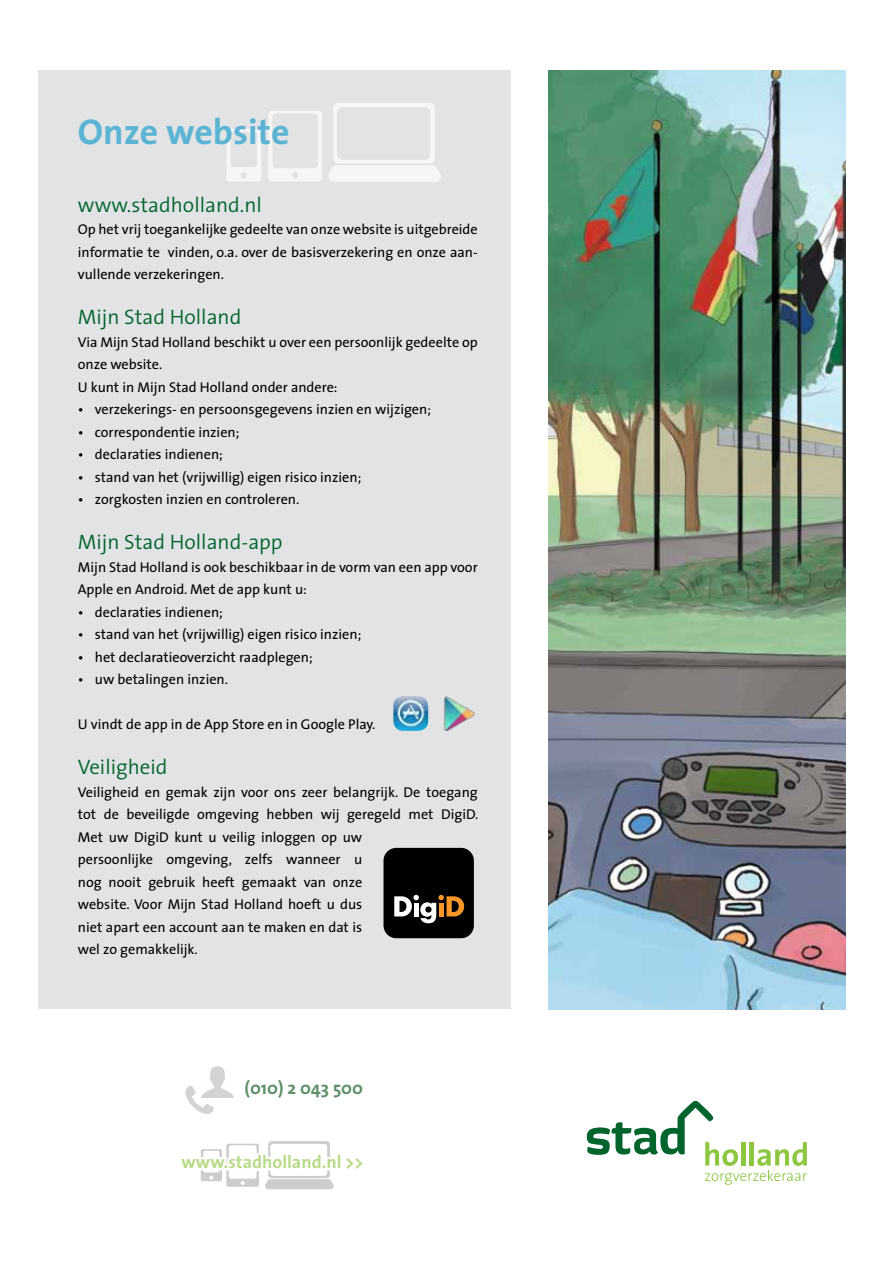
<style>
.page{position:relative;width:893px;height:1263px;background:#fff}
.page>*{position:absolute;margin:0;border:0;box-sizing:border-box;transform-origin:0 0}
.t1{font:700 36px "The Sans";color:#5cb4d5}
.t2{font:300 21px "The Sans";color:#00642c}
.t3{font:700 18px "The Sans";color:#b9da89}
.t4{font:700 18px "The Sans";color:#5d9169}
.t5{font:14.25px/22.5px "The Sans";color:#000}
</style>
<div class="page">
<div style="left:38px;top:71px;width:473px;height:938px;background:#e2e3e4"></div>
<img style="left:549px;top:71px;width:296px;height:938px">
<svg style="left:226px;top:129px;width:35px;height:52px"></svg>
<svg style="left:268px;top:103px;width:173px;height:79px"></svg>
<div style="left:383px;top:848px;width:91px;height:90px;background:#000;border-radius:13px"></div>
<svg style="left:394px;top:895px;width:70px;height:28px"></svg>
<img style="left:393px;top:696px;width:35px;height:35px">
<img style="left:444px;top:696px;width:31px;height:35px">
<svg style="left:200px;top:1141px;width:134px;height:49px"></svg>
<svg style="left:185px;top:1066px;width:49px;height:48px"></svg>
<svg style="left:587px;top:1101px;width:220px;height:84px"></svg>
<h1 class="t1" style="left:78px;top:109px;width:213px">Onze website</h1>
<h2 class="t2" style="left:78px;top:191px;width:186px">www.stadholland.nl</h2>
<p class="t5" style="left:78px;top:218px;width:401px;text-align:justify">Op het vrij toegankelijke gedeelte van onze website is uitgebreide informatie te vinden, o.a. over de basisverzekering en onze aan&shy;vullende verzekeringen.</p>
<h2 class="t2" style="left:78px;top:303px;width:165px">Mijn Stad Holland</h2>
<p class="t5" style="left:78px;top:331px;width:401px">Via Mijn Stad Holland beschikt u over een persoonlijk gedeelte op onze website.<br>U kunt in Mijn Stad Holland onder andere:</p>
<p class="t5" style="left:78px;top:398px;width:355px">• verzekerings- en persoonsgegevens inzien en wijzigen;</p>
<p class="t5" style="left:78px;top:421px;width:163px">• correspondentie inzien;</p>
<p class="t5" style="left:78px;top:443px;width:147px">• declaraties indienen;</p>
<p class="t5" style="left:78px;top:466px;width:285px">• stand van het (vrijwillig) eigen risico inzien;</p>
<p class="t5" style="left:78px;top:488px;width:223px">• zorgkosten inzien en controleren.</p>
<h2 class="t2" style="left:78px;top:528px;width:206px">Mijn Stad Holland-app</h2>
<p class="t5" style="left:78px;top:556px;width:401px">Mijn Stad Holland is ook beschikbaar in de vorm van een app voor<br>Apple en Android. Met de app kunt u:</p>
<p class="t5" style="left:78px;top:601px;width:147px">• declaraties indienen;</p>
<p class="t5" style="left:78px;top:623px;width:285px">• stand van het (vrijwillig) eigen risico inzien;</p>
<p class="t5" style="left:78px;top:646px;width:236px">• het declaratieoverzicht raadplegen;</p>
<p class="t5" style="left:78px;top:668px;width:152px">• uw betalingen inzien.</p>
<p class="t5" style="left:78px;top:713px;width:299px">U vindt de app in de App Store en in Google Play.</p>
<h2 class="t2" style="left:78px;top:753px;width:91px">Veiligheid</h2>
<p class="t5" style="left:78px;top:781px;width:402px">Veiligheid en gemak zijn voor ons zeer belangrijk. De toegang tot de beveiligde omgeving hebben wij geregeld met DigiD.<br>Met uw DigiD kunt u veilig inloggen op uw<br>persoonlijke omgeving, zelfs wanneer u<br>nog nooit gebruik heeft gemaakt van onze<br>website. Voor Mijn Stad Holland hoeft u dus<br>niet apart een account aan te maken en dat is<br>wel zo gemakkelijk.</p>
<p class="t4" style="left:244px;top:1076px;width:120px">(010) 2 043 500</p>
<p class="t3" style="left:181px;top:1150px;width:184px">www.stadholland.nl &gt;&gt;</p>
</div>
